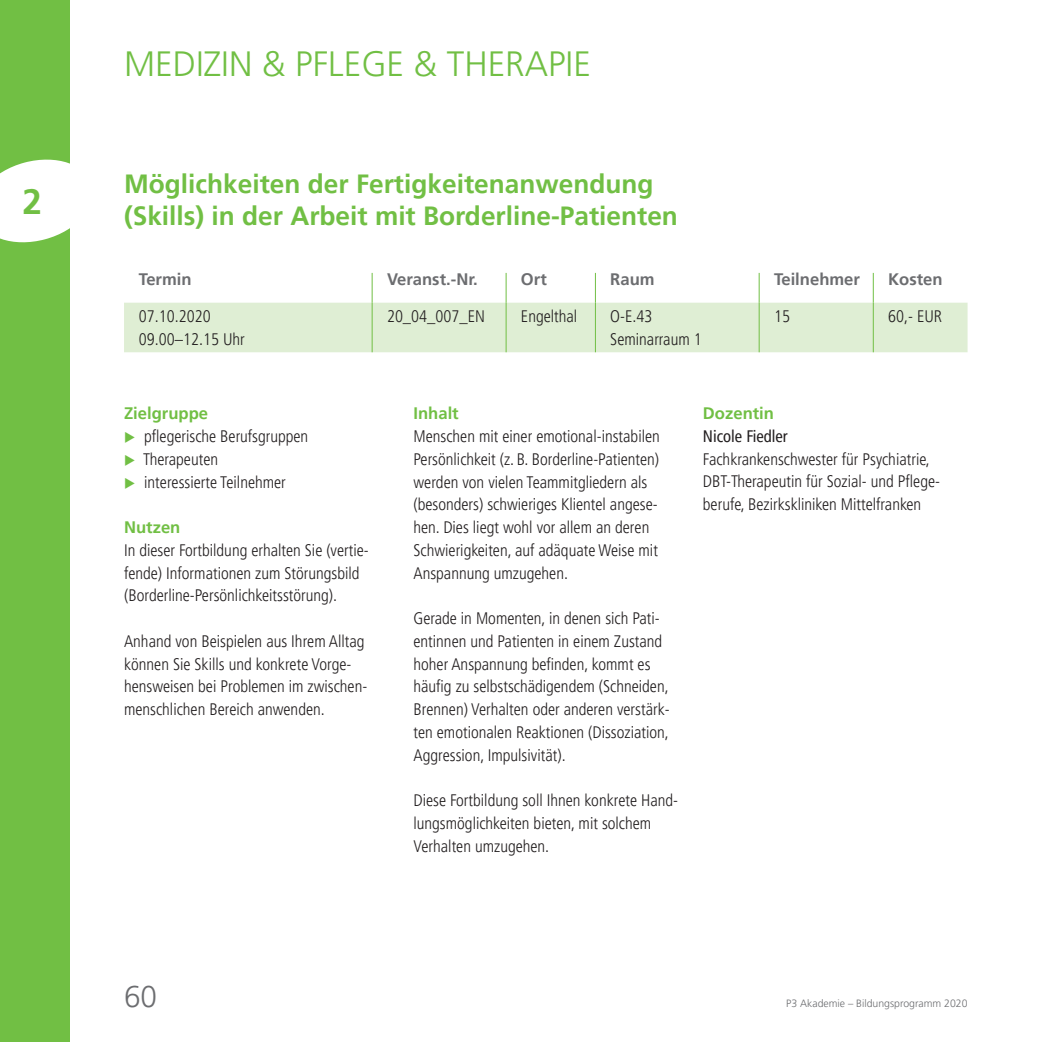
<style>
.page{position:relative;width:1042px;height:1042px;background:#fff}
.page>*{position:absolute;margin:0;border:0;box-sizing:border-box;transform-origin:0 0}
.t1{font:300 35px "Frutiger";color:#71bf44}
.t2{font:700 35px "Frutiger";color:#71bf44}
.t3{font:300 29.75px "Frutiger";color:#6c6d70}
.t4{font:700 26.25px/31.5px "Frutiger";color:#71bf44}
.t5{font:300 condensed 16.62px/22.8px "Frutiger";color:#231f20}
.t6{font:700 16.62px "Frutiger";color:#6c6d70}
.t7{font:700 16.62px "Frutiger";color:#71bf44}
.t8{font:condensed 16.62px "Frutiger";color:#231f20}
.t9{font:300 10.5px "Frutiger";color:#6c6d70}
.s1{color:#71bf44}
</style>
<div class="page">
<div style="left:0;top:0;width:69px;height:1042px;background:#71bf44"></div>
<svg style="left:0;top:154px;width:70px;height:94px"></svg>
<div style="left:124px;top:303px;width:843px;height:49px;background:#dfeed4"></div>
<hr style="left:372px;top:273px;width:1px;height:30px;background:#71bf44">
<hr style="left:506px;top:273px;width:1px;height:30px;background:#71bf44">
<hr style="left:595px;top:273px;width:1px;height:30px;background:#71bf44">
<hr style="left:759px;top:273px;width:1px;height:30px;background:#71bf44">
<hr style="left:873px;top:273px;width:1px;height:30px;background:#71bf44">
<hr style="left:372px;top:303px;width:1px;height:49px;background:#71bf44">
<hr style="left:506px;top:303px;width:1px;height:49px;background:#71bf44">
<hr style="left:595px;top:303px;width:1px;height:49px;background:#71bf44">
<hr style="left:759px;top:303px;width:1px;height:49px;background:#71bf44">
<hr style="left:873px;top:303px;width:1px;height:49px;background:#71bf44">
<h1 class="t2" style="left:23px;top:181px;width:21px">2</h1>
<h1 class="t1" style="left:124px;top:44px;width:468px">MEDIZIN &amp; PFLEGE &amp; THERAPIE</h1>
<h3 class="t4" style="left:124px;top:169px;width:555px">Möglichkeiten der Fertigkeitenanwendung (Skills) in der Arbeit mit Borderline-Patienten</h3>
<p class="t6" style="left:139px;top:270px;width:54px">Termin</p>
<p class="t6" style="left:387px;top:270px;width:92px">Veranst.-Nr.</p>
<p class="t6" style="left:521px;top:270px;width:27px">Ort</p>
<p class="t6" style="left:610px;top:270px;width:46px">Raum</p>
<p class="t6" style="left:774px;top:270px;width:87px">Teilnehmer</p>
<p class="t6" style="left:888px;top:270px;width:56px">Kosten</p>
<p class="t5" style="left:139px;top:305px;width:107px">07.10.2020<br>09.00–12.15 Uhr</p>
<p class="t5" style="left:387px;top:305px;width:100px">20_04_007_EN</p>
<p class="t5" style="left:521px;top:305px;width:58px">Engelthal</p>
<p class="t5" style="left:610px;top:305px;width:93px">O-E.43<br>Seminarraum 1</p>
<p class="t5" style="left:774px;top:305px;width:17px">15</p>
<p class="t5" style="left:888px;top:305px;width:56px">60,- EUR</p>
<p class="t7" style="left:124px;top:404px;width:86px">Zielgruppe</p>
<p class="t5" style="left:124px;top:425px;width:186px"><span class="s1">◆</span> pflegerische Berufsgruppen</p>
<p class="t5" style="left:124px;top:448px;width:96px"><span class="s1">◆</span> Therapeuten</p>
<p class="t5" style="left:124px;top:471px;width:163px"><span class="s1">◆</span> interessierte Teilnehmer</p>
<p class="t7" style="left:124px;top:517px;width:58px">Nutzen</p>
<p class="t5" style="left:124px;top:539px;width:246px">In dieser Fortbildung erhalten Sie (vertie&shy;fende) Informationen zum Störungsbild (Borderline-Persönlichkeitsstörung).</p>
<p class="t5" style="left:124px;top:630px;width:245px">Anhand von Beispielen aus Ihrem Alltag können Sie Skills und konkrete Vorge&shy;hensweisen bei Problemen im zwischen&shy;menschlichen Bereich anwenden.</p>
<p class="t7" style="left:413px;top:404px;width:47px">Inhalt</p>
<p class="t5" style="left:413px;top:425px;width:248px">Menschen mit einer emotional-instabilen Persönlichkeit (z. B. Borderline-Patienten) werden von vielen Teammitgliedern als (besonders) schwieriges Klientel angese&shy;hen. Dies liegt wohl vor allem an deren Schwierigkeiten, auf adäquate Weise mit Anspannung umzugehen.</p>
<p class="t5" style="left:413px;top:607px;width:258px">Gerade in Momenten, in denen sich Pati&shy;entinnen und Patienten in einem Zustand hoher Anspannung befinden, kommt es häufig zu selbstschädigendem (Schneiden, Brennen) Verhalten oder anderen verstärk&shy;ten emotionalen Reaktionen (Dissoziation, Aggression, Impulsivität).</p>
<p class="t5" style="left:413px;top:789px;width:266px">Diese Fortbildung soll Ihnen konkrete Hand&shy;lungsmöglichkeiten bieten, mit solchem<br>Verhalten umzugehen.</p>
<p class="t7" style="left:703px;top:404px;width:73px">Dozentin</p>
<p class="t8" style="left:703px;top:426px;width:86px">Nicole Fiedler</p>
<p class="t5" style="left:703px;top:448px;width:239px">Fachkrankenschwester für Psychiatrie,<br>DBT-Therapeutin für Sozial- und Pflege&shy;berufe, Bezirkskliniken Mittelfranken</p>
<h2 class="t3" style="left:124px;top:980px;width:35px">60</h2>
<p class="t9" style="left:786px;top:997px;width:183px">P3 Akademie – Bildungsprogramm 2020</p>
</div>
